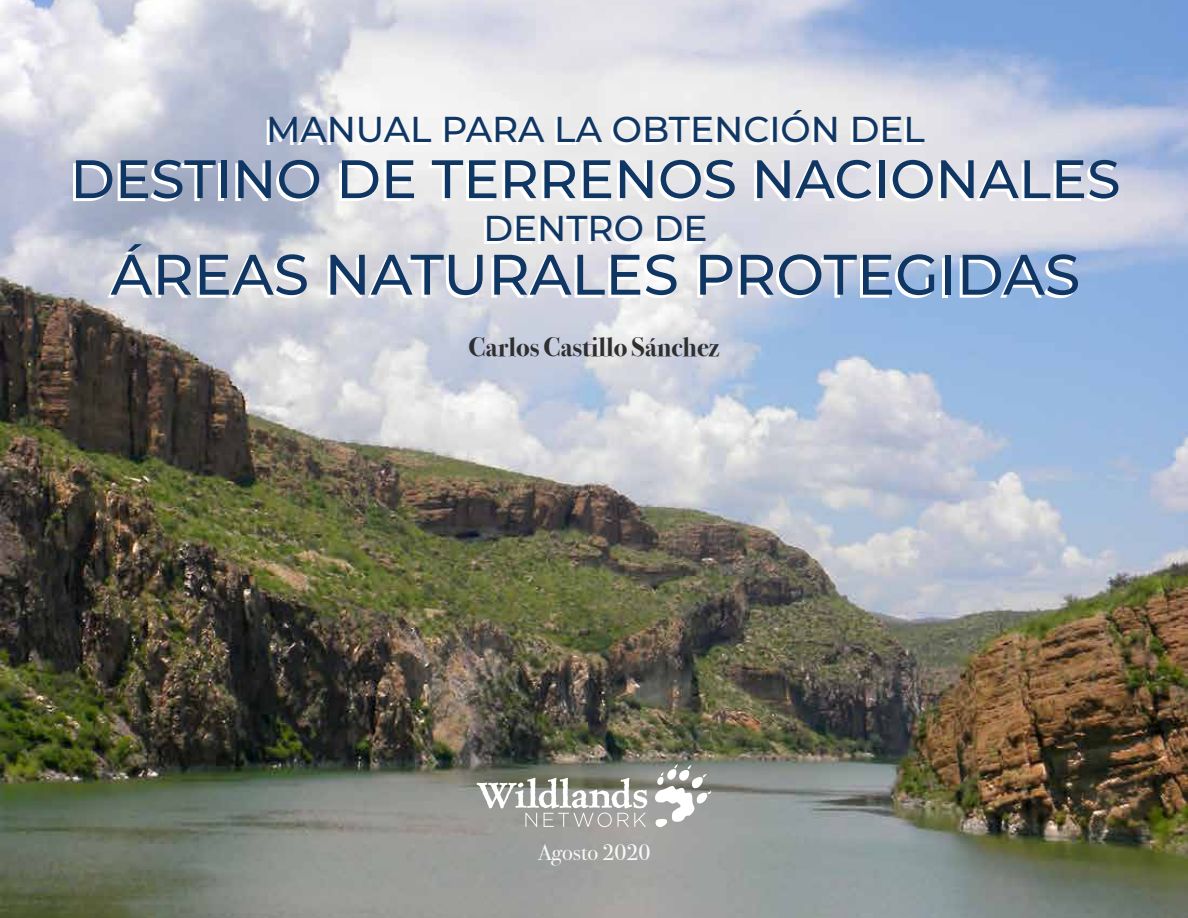
<style>
.page{position:relative;width:1188px;height:918px;background:#fff}
.page>*{position:absolute;margin:0;border:0;box-sizing:border-box;transform-origin:0 0}
.t1{font:500 57px "Montserrat";color:#103664}
.t2{font:500 54px "Montserrat";color:#103664}
.t3{font:500 36px "Montserrat";color:#103664}
.t4{font:700 27px "Bodoni Svty Two ITCTT";color:#2f2f2f}
.t5{font:22.5px "Bodoni Svty Two ITCTT";color:#f7f7f8}
</style>
<div class="page">
<img style="left:0;top:0;width:1188px;height:918px">
<svg style="left:477px;top:778px;width:170px;height:49px"></svg>
<svg style="left:655px;top:764px;width:56px;height:63px"></svg>
<p class="t3" style="left:266px;top:104px;width:660px">MANUAL PARA LA OBTENCIÓN DEL</p>
<p class="t2" style="left:70px;top:141px;width:1052px">DESTINO DE TERRENOS NACIONALES</p>
<p class="t3" style="left:483px;top:203px;width:226px">DENTRO DE</p>
<p class="t1" style="left:111px;top:235px;width:971px">ÁREAS NATURALES PROTEGIDAS</p>
<p class="t4" style="left:468px;top:324px;width:253px">Carlos Castillo Sánchez</p>
<p class="t5" style="left:538px;top:834px;width:114px">Agosto 2020</p>
</div>
